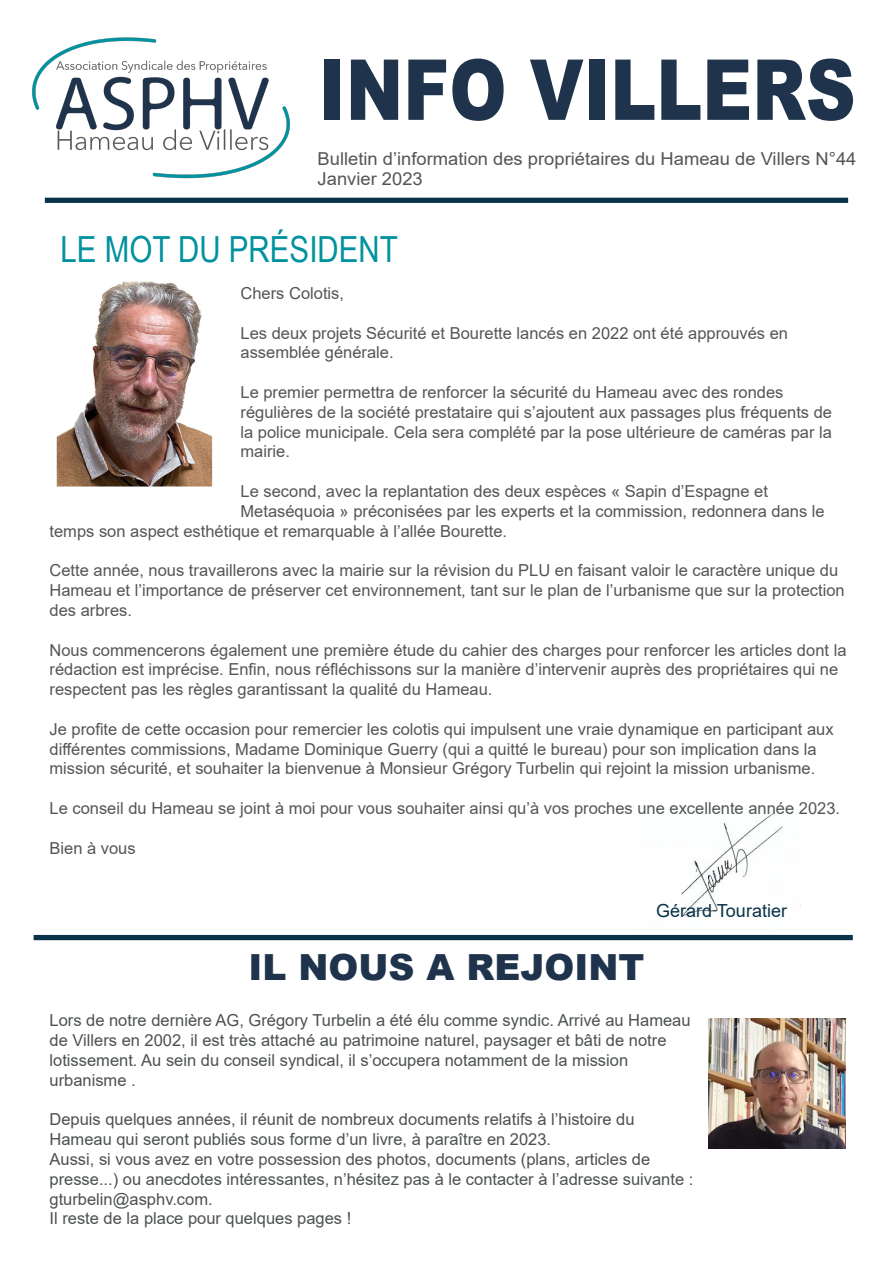
<style>
.page{position:relative;width:893px;height:1263px;background:#fff}
.page>*{position:absolute;margin:0;border:0;box-sizing:border-box;transform-origin:0 0}
.t1{font:900 84.15px "Arial";color:#1f344c;scale:.82 1}
.t2{font:36px "Arial Narrow";color:#00929f}
.t3{font:900 36px "Arial";color:#1f344c}
.t4{font:18px "Arial";color:#0a3249}
.t5{font:17.85px/19.8px "Arial";color:#545655}
.t6{font:16.5px/19.8px "Arial";color:#545655}
.t7{font:16.5px/19.8px "Arial";color:#4d5152}
</style>
<div class="page">
<img style="left:635px;top:812px;width:166px;height:123px">
<img style="left:32px;top:37px;width:258px;height:142px">
<div style="left:45px;top:198px;width:803px;height:5px;background:#0a3249"></div>
<div style="left:34px;top:935px;width:819px;height:5px;background:#0a3249"></div>
<img style="left:708px;top:1018px;width:138px;height:130px">
<img style="left:56px;top:281px;width:157px;height:206px">
<p class="t1" style="left:319px;top:29px;width:656px">INFO VILLERS</p>
<p class="t5" style="left:318px;top:149px;width:540px">Bulletin d’information des propriétaires du Hameau de Villers N°44<br>Janvier 2023</p>
<p class="t2" style="left:60px;top:223px;width:339px">LE MOT DU PRÉSIDENT</p>
<p class="t6" style="left:241px;top:283px;width:105px">Chers Colotis,</p>
<p class="t6" style="left:241px;top:323px;width:549px">Les deux projets Sécurité et Bourette lancés en 2022 ont été approuvés en assemblée générale.</p>
<p class="t6" style="left:241px;top:382px;width:593px">Le premier permettra de renforcer la sécurité du Hameau avec des rondes régulières de la société prestataire qui s’ajoutent aux passages plus fréquents de la police municipale. Cela sera complété par la pose ultérieure de caméras par la mairie.</p>
<p class="t6" style="left:241px;top:481px;width:529px">Le second, avec la replantation des deux espèces « Sapin d’Espagne et</p>
<p class="t6" style="left:241px;top:501px;width:586px">Metaséquoia » préconisées par les experts et la commission, redonnera dans le</p>
<p class="t6" style="left:50px;top:521px;width:459px">temps son aspect esthétique et remarquable à l’allée Bourette.</p>
<p class="t6" style="left:50px;top:560px;width:797px">Cette année, nous travaillerons avec la mairie sur la révision du PLU en faisant valoir le caractère unique du<br>Hameau et l’importance de préserver cet environnement, tant sur le plan de l’urbanisme que sur la protection des arbres.</p>
<p class="t6" style="left:50px;top:640px;width:798px">Nous commencerons également une première étude du cahier des charges pour renforcer les articles dont la rédaction est imprécise. Enfin, nous réfléchissons sur la manière d’intervenir auprès des propriétaires qui ne respectent pas les règles garantissant la qualité du Hameau.</p>
<p class="t6" style="left:50px;top:719px;width:786px">Je profite de cette occasion pour remercier les colotis qui impulsent une vraie dynamique en participant aux différentes commissions, Madame Dominique Guerry (qui a quitté le bureau) pour son implication dans la mission sécurité, et souhaiter la bienvenue à Monsieur Grégory Turbelin qui rejoint la mission urbanisme.</p>
<p class="t6" style="left:50px;top:798px;width:792px">Le conseil du Hameau se joint à moi pour vous souhaiter ainsi qu’à vos proches une excellente année 2023.</p>
<p class="t6" style="left:50px;top:838px;width:88px">Bien à vous</p>
<p class="t4" style="left:656px;top:898px;width:132px">Gérard Touratier</p>
<p class="t3" style="left:248px;top:941px;width:397px">IL NOUS A REJOINT</p>
<p class="t7" style="left:50px;top:1010px;width:643px">Lors de notre dernière AG, Grégory Turbelin a été élu comme syndic. Arrivé au Hameau de Villers en 2002, il est très attaché au patrimoine naturel, paysager et bâti de notre lotissement. Au sein du conseil syndical, il s’occupera notamment de la mission urbanisme .</p>
<p class="t7" style="left:50px;top:1109px;width:587px">Depuis quelques années, il réunit de nombreux documents relatifs à l’histoire du<br>Hameau qui seront publiés sous forme d’un livre, à paraître en 2023.</p>
<p class="t7" style="left:50px;top:1149px;width:645px">Aussi, si vous avez en votre possession des photos, documents (plans, articles de presse...) ou anecdotes intéressantes, n’hésitez pas à le contacter à l’adresse suivante :</p>
<p class="t7" style="left:50px;top:1189px;width:165px">gturbelin@asphv.com.</p>
<p class="t7" style="left:50px;top:1208px;width:303px">Il reste de la place pour quelques pages !</p>
</div>
